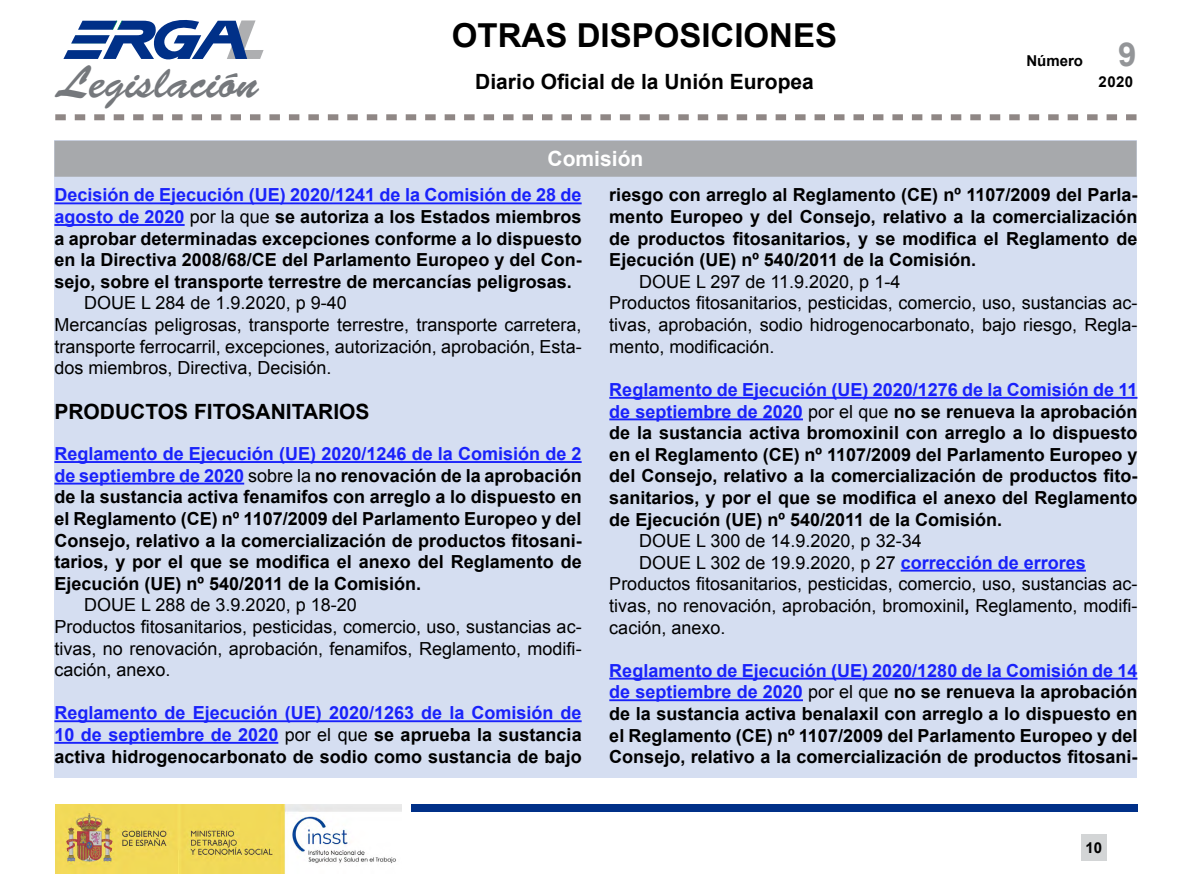
<style>
.page{position:relative;width:1191px;height:893px;background:#fff}
.page>*{position:absolute;margin:0;border:0;box-sizing:border-box;transform-origin:0 0}
.t1{font:italic 900 53.55px "Helvetica LT Std";color:#aeafb1;scale:1.11 1}
.t2{font:45.45px "Brush Script Std";color:#75787c}
.t3{font:700 33px "Arial";color:#000}
.t4{font:700 33px "Arial";color:#939598}
._5_Texto_en_negrita{font:700 21px "Arial";color:#000}
._2_encabezados_EN_BL{font:700 21px "Arial";color:#fff}
._1_texto_normal{font:700 18px/21.6px "Arial";color:#000;text-align:justify}
._1_texto_normal-2{font:18px/21.6px "Arial";color:#000;text-align:justify}
._3_Texto_con_sangria{font:18px "Arial";color:#000}
.t5{font:700 15px "Arial";color:#000}
.s1{color:#1922fb}
.s2{font-weight:400}
.s3{font-weight:700;color:#1922fb}
.s4{font-weight:700}
</style>
<div class="page">
<div style="left:54px;top:140px;width:1082px;height:638px;background:#d5def1"></div>
<svg style="left:55px;top:114px;width:1081px;height:6px"></svg>
<div style="left:1080px;top:834px;width:26px;height:27px;background:#d3d5d6"></div>
<img style="left:55px;top:804px;width:346px;height:69px">
<div style="left:410px;top:805px;width:727px;height:7px;background:#003088"></div>
<svg style="left:63px;top:20px;width:184px;height:40px"></svg>
<div style="left:54px;top:141px;width:1082px;height:36px;background:#a7a9ac"></div>
<hr style="left:609px;top:397px;width:528px;height:2px;background:#1922fb">
<hr style="left:609px;top:418px;width:194px;height:2px;background:#1922fb">
<hr style="left:900px;top:570px;width:185px;height:2px;background:#1922fb">
<hr style="left:609px;top:678px;width:528px;height:2px;background:#1922fb">
<hr style="left:609px;top:699px;width:194px;height:2px;background:#1922fb">
<hr style="left:54px;top:202px;width:527px;height:2px;background:#1922fb">
<hr style="left:54px;top:224px;width:131px;height:2px;background:#1922fb">
<hr style="left:54px;top:461px;width:527px;height:2px;background:#1922fb">
<hr style="left:54px;top:483px;width:190px;height:2px;background:#1922fb">
<hr style="left:54px;top:720px;width:527px;height:2px;background:#1922fb">
<hr style="left:54px;top:742px;width:224px;height:2px;background:#1922fb">
<h1 class="t1" style="left:222px;top:5px;width:49px">L</h1>
<h2 class="t2" style="left:57px;top:57px;width:202px">Legislación</h2>
<h3 class="t3" style="left:452px;top:13px;width:387px">OTRAS DISPOSICIONES</h3>
<p class="_5_Texto_en_negrita" style="left:475px;top:68px;width:340px">Diario Oficial de la Unión Europea</p>
<p class="t5" style="left:1026px;top:51px;width:58px">Número</p>
<h3 class="t4" style="left:1118px;top:32px;width:20px">9</h3>
<p class="t5" style="left:1098px;top:72px;width:36px">2020</p>
<p class="_2_encabezados_EN_BL" style="left:547px;top:145px;width:97px">Comisión</p>
<p class="_1_texto_normal" style="left:609px;top:185px;width:529px">riesgo con arreglo al Reglamento (CE) nº 1107/2009 del Parla&shy;mento Europeo y del Consejo, relativo a la comercialización de productos fitosanitarios, y se modifica el Reglamento de Ejecución (UE) nº 540/2011 de la Comisión.</p>
<p class="_3_Texto_con_sangria" style="left:639px;top:270px;width:263px">DOUE L 297 de 11.9.2020, p 1-4</p>
<p class="_1_texto_normal-2" style="left:609px;top:293px;width:529px">Productos fitosanitarios, pesticidas, comercio, uso, sustancias ac&shy;tivas, aprobación, sodio hidrogenocarbonato, bajo riesgo, Regla&shy;mento, modificación.</p>
<p class="_1_texto_normal" style="left:609px;top:379px;width:529px"><span class="s1">Reglamento de Ejecución (UE) 2020/1276 de la Comisión de 11 de septiembre de 2020</span> <span class="s2">por el que</span> no se renueva la aprobación de la sustancia activa bromoxinil con arreglo a lo dispuesto en el Reglamento (CE) nº 1107/2009 del Parlamento Europeo y del Consejo, relativo a la comercialización de productos fito&shy;sanitarios, y por el que se modifica el anexo del Reglamento de Ejecución (UE) nº 540/2011 de la Comisión.</p>
<p class="_3_Texto_con_sangria" style="left:639px;top:529px;width:284px">DOUE L 300 de 14.9.2020, p 32-34</p>
<p class="_3_Texto_con_sangria" style="left:639px;top:551px;width:448px">DOUE L 302 de 19.9.2020, p 27 <span class="s3">corrección de errores</span></p>
<p class="_1_texto_normal-2" style="left:609px;top:573px;width:529px">Productos fitosanitarios, pesticidas, comercio, uso, sustancias ac&shy;tivas, no renovación, aprobación, bromoxinil<span class="s4">,</span> Reglamento, modifi&shy;cación, anexo.</p>
<p class="_1_texto_normal" style="left:609px;top:660px;width:529px"><span class="s1">Reglamento de Ejecución (UE) 2020/1280 de la Comisión de 14 de septiembre de 2020</span> <span class="s2">por el que</span> no se renueva la aprobación de la sustancia activa benalaxil con arreglo a lo dispuesto en el Reglamento (CE) nº 1107/2009 del Parlamento Europeo y del Consejo, relativo a la comercialización de productos fitosani-</p>
<p class="_1_texto_normal" style="left:54px;top:185px;width:529px"><span class="s1">Decisión de Ejecución (UE) 2020/1241 de la Comisión de 28 de agosto de 2020</span> <span class="s2">por la que</span> se autoriza a los Estados miembros a aprobar determinadas excepciones conforme a lo dispuesto en la Directiva 2008/68/CE del Parlamento Europeo y del Con&shy;sejo, sobre el transporte terrestre de mercancías peligrosas.</p>
<p class="_3_Texto_con_sangria" style="left:84px;top:291px;width:264px">DOUE L 284 de 1.9.2020, p 9-40</p>
<p class="_1_texto_normal-2" style="left:54px;top:314px;width:529px">Mercancías peligrosas, transporte terrestre, transporte carretera, transporte ferrocarril, excepciones, autorización, aprobación, Esta&shy;dos miembros, Directiva, Decisión.</p>
<p class="_5_Texto_en_negrita" style="left:54px;top:398px;width:317px">PRODUCTOS FITOSANITARIOS</p>
<p class="_1_texto_normal" style="left:54px;top:443px;width:529px"><span class="s1">Reglamento de Ejecución (UE) 2020/1246 de la Comisión de 2 de septiembre de 2020</span> <span class="s2">sobre la</span> no renovación de la aprobación de la sustancia activa fenamifos con arreglo a lo dispuesto en el Reglamento (CE) nº 1107/2009 del Parlamento Europeo y del Consejo, relativo a la comercialización de productos fitosani&shy;tarios, y por el que se modifica el anexo del Reglamento de Ejecución (UE) nº 540/2011 de la Comisión.</p>
<p class="_3_Texto_con_sangria" style="left:84px;top:593px;width:274px">DOUE L 288 de 3.9.2020, p 18-20</p>
<p class="_1_texto_normal-2" style="left:54px;top:616px;width:529px">Productos fitosanitarios, pesticidas, comercio, uso, sustancias ac&shy;tivas, no renovación, aprobación, fenamifos, Reglamento, modifi&shy;cación, anexo.</p>
<p class="_1_texto_normal" style="left:54px;top:703px;width:529px"><span class="s1">Reglamento de Ejecución (UE) 2020/1263 de la Comisión de 10 de septiembre de 2020</span> <span class="s2">por el que</span> se aprueba la sustancia activa hidrogenocarbonato de sodio como sustancia de bajo</p>
<p class="t5" style="left:1085px;top:838px;width:18px">10</p>
</div>
